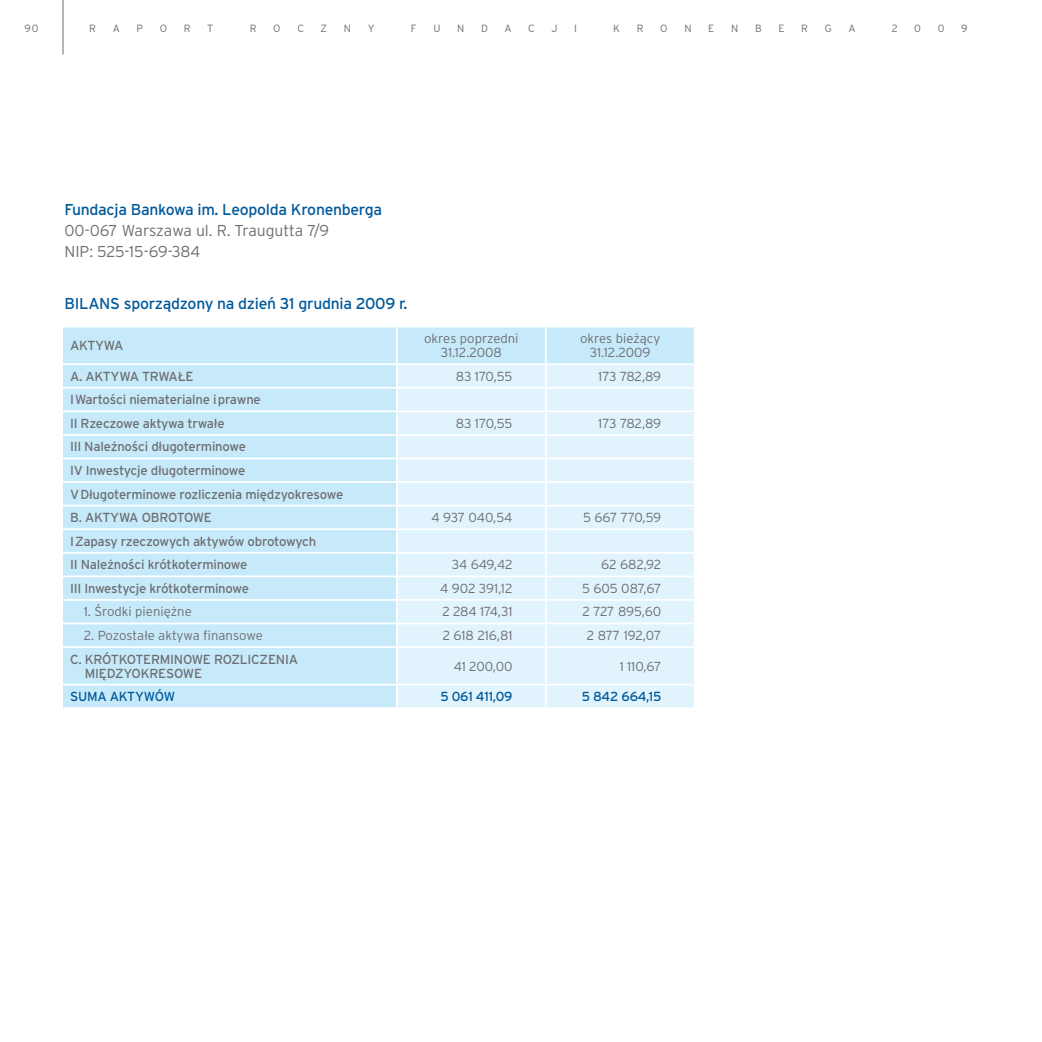
<style>
.page{position:relative;width:1042px;height:1042px;background:#fff}
.page>*{position:absolute;margin:0;border:0;box-sizing:border-box;transform-origin:0 0}
.t1{font:15.75px "Interstate Pl";letter-spacing:-.02em;color:#00599a}
.t2{font:300 15.75px/21px "Interstate Pl";color:#6d6e71}
.t3{font:13.12px/23.6px "Interstate Pl";letter-spacing:-.02em;color:#6d6e71}
.t4{font:300 13.12px/14px "Interstate Pl";color:#6d6e71;text-align:center}
.t5{font:13.12px "Interstate Pl";letter-spacing:-.02em;color:#00599a}
.t6{font:300 10.5px "Interstate Pl";color:#6d6e71}
</style>
<div class="page">
<hr style="left:63px;top:0;width:1px;height:55px;background:#6d6e71">
<div style="left:63px;top:327px;width:631px;height:380px;background:#c7eafb"></div>
<div style="left:398px;top:365px;width:296px;height:342px;background:#e1f4fd"></div>
<hr style="left:396px;top:327px;width:2px;height:36px;background:#fff">
<hr style="left:545px;top:327px;width:2px;height:36px;background:#fff">
<hr style="left:63px;top:363px;width:334px;height:2px;background:#fff">
<hr style="left:397px;top:363px;width:149px;height:2px;background:#fff">
<hr style="left:396px;top:365px;width:2px;height:22px;background:#fff">
<hr style="left:546px;top:363px;width:149px;height:2px;background:#fff">
<hr style="left:545px;top:365px;width:2px;height:22px;background:#fff">
<hr style="left:63px;top:387px;width:334px;height:2px;background:#fff">
<hr style="left:397px;top:387px;width:149px;height:2px;background:#fff">
<hr style="left:396px;top:389px;width:2px;height:21px;background:#fff">
<hr style="left:546px;top:387px;width:149px;height:2px;background:#fff">
<hr style="left:545px;top:389px;width:2px;height:21px;background:#fff">
<hr style="left:63px;top:410px;width:334px;height:2px;background:#fff">
<hr style="left:397px;top:410px;width:149px;height:2px;background:#fff">
<hr style="left:396px;top:412px;width:2px;height:22px;background:#fff">
<hr style="left:546px;top:410px;width:149px;height:2px;background:#fff">
<hr style="left:545px;top:412px;width:2px;height:22px;background:#fff">
<hr style="left:63px;top:434px;width:334px;height:2px;background:#fff">
<hr style="left:397px;top:434px;width:149px;height:2px;background:#fff">
<hr style="left:396px;top:436px;width:2px;height:22px;background:#fff">
<hr style="left:546px;top:434px;width:149px;height:2px;background:#fff">
<hr style="left:545px;top:436px;width:2px;height:22px;background:#fff">
<hr style="left:63px;top:458px;width:334px;height:1px;background:#fff">
<hr style="left:397px;top:458px;width:149px;height:1px;background:#fff">
<hr style="left:396px;top:459px;width:2px;height:22px;background:#fff">
<hr style="left:546px;top:458px;width:149px;height:1px;background:#fff">
<hr style="left:545px;top:459px;width:2px;height:22px;background:#fff">
<hr style="left:63px;top:481px;width:334px;height:2px;background:#fff">
<hr style="left:397px;top:481px;width:149px;height:2px;background:#fff">
<hr style="left:396px;top:483px;width:2px;height:22px;background:#fff">
<hr style="left:546px;top:481px;width:149px;height:2px;background:#fff">
<hr style="left:545px;top:483px;width:2px;height:22px;background:#fff">
<hr style="left:63px;top:505px;width:334px;height:1px;background:#fff">
<hr style="left:397px;top:505px;width:149px;height:1px;background:#fff">
<hr style="left:396px;top:506px;width:2px;height:22px;background:#fff">
<hr style="left:546px;top:505px;width:149px;height:1px;background:#fff">
<hr style="left:545px;top:506px;width:2px;height:22px;background:#fff">
<hr style="left:63px;top:528px;width:334px;height:2px;background:#fff">
<hr style="left:397px;top:528px;width:149px;height:2px;background:#fff">
<hr style="left:396px;top:530px;width:2px;height:22px;background:#fff">
<hr style="left:546px;top:528px;width:149px;height:2px;background:#fff">
<hr style="left:545px;top:530px;width:2px;height:22px;background:#fff">
<hr style="left:63px;top:552px;width:334px;height:2px;background:#fff">
<hr style="left:397px;top:552px;width:149px;height:2px;background:#fff">
<hr style="left:396px;top:554px;width:2px;height:21px;background:#fff">
<hr style="left:546px;top:552px;width:149px;height:2px;background:#fff">
<hr style="left:545px;top:554px;width:2px;height:21px;background:#fff">
<hr style="left:63px;top:575px;width:334px;height:2px;background:#fff">
<hr style="left:397px;top:575px;width:149px;height:2px;background:#fff">
<hr style="left:396px;top:577px;width:2px;height:22px;background:#fff">
<hr style="left:546px;top:575px;width:149px;height:2px;background:#fff">
<hr style="left:545px;top:577px;width:2px;height:22px;background:#fff">
<hr style="left:63px;top:599px;width:334px;height:2px;background:#fff">
<hr style="left:397px;top:599px;width:149px;height:2px;background:#fff">
<hr style="left:396px;top:601px;width:2px;height:21px;background:#fff">
<hr style="left:546px;top:599px;width:149px;height:2px;background:#fff">
<hr style="left:545px;top:601px;width:2px;height:21px;background:#fff">
<hr style="left:63px;top:622px;width:334px;height:2px;background:#fff">
<hr style="left:397px;top:622px;width:149px;height:2px;background:#fff">
<hr style="left:396px;top:624px;width:2px;height:22px;background:#fff">
<hr style="left:546px;top:622px;width:149px;height:2px;background:#fff">
<hr style="left:545px;top:624px;width:2px;height:22px;background:#fff">
<hr style="left:63px;top:646px;width:334px;height:2px;background:#fff">
<hr style="left:397px;top:646px;width:149px;height:2px;background:#fff">
<hr style="left:396px;top:648px;width:2px;height:36px;background:#fff">
<hr style="left:546px;top:646px;width:149px;height:2px;background:#fff">
<hr style="left:545px;top:648px;width:2px;height:36px;background:#fff">
<hr style="left:63px;top:684px;width:334px;height:1px;background:#fff">
<hr style="left:397px;top:684px;width:149px;height:1px;background:#fff">
<hr style="left:396px;top:685px;width:2px;height:22px;background:#fff">
<hr style="left:546px;top:684px;width:149px;height:1px;background:#fff">
<hr style="left:545px;top:685px;width:2px;height:22px;background:#fff">
<p class="t6" style="left:24px;top:23px;width:16px">90</p>
<p class="t6" style="left:89px;top:23px;width:8px">R</p>
<p class="t6" style="left:113px;top:23px;width:9px">A</p>
<p class="t6" style="left:137px;top:23px;width:8px">P</p>
<p class="t6" style="left:160px;top:23px;width:9px">O</p>
<p class="t6" style="left:184px;top:23px;width:8px">R</p>
<p class="t6" style="left:207px;top:23px;width:8px">T</p>
<p class="t6" style="left:250px;top:23px;width:8px">R</p>
<p class="t6" style="left:273px;top:23px;width:9px">O</p>
<p class="t6" style="left:297px;top:23px;width:8px">C</p>
<p class="t6" style="left:321px;top:23px;width:8px">Z</p>
<p class="t6" style="left:344px;top:23px;width:9px">N</p>
<p class="t6" style="left:368px;top:23px;width:8px">Y</p>
<p class="t6" style="left:411px;top:23px;width:7px">F</p>
<p class="t6" style="left:433px;top:23px;width:9px">U</p>
<p class="t6" style="left:457px;top:23px;width:9px">N</p>
<p class="t6" style="left:481px;top:23px;width:8px">D</p>
<p class="t6" style="left:504px;top:23px;width:9px">A</p>
<p class="t6" style="left:528px;top:23px;width:8px">C</p>
<p class="t6" style="left:551px;top:23px;width:8px">J</p>
<p class="t6" style="left:574px;top:23px;width:4px">I</p>
<p class="t6" style="left:613px;top:23px;width:8px">K</p>
<p class="t6" style="left:637px;top:23px;width:8px">R</p>
<p class="t6" style="left:660px;top:23px;width:9px">O</p>
<p class="t6" style="left:684px;top:23px;width:9px">N</p>
<p class="t6" style="left:708px;top:23px;width:8px">E</p>
<p class="t6" style="left:731px;top:23px;width:9px">N</p>
<p class="t6" style="left:755px;top:23px;width:8px">B</p>
<p class="t6" style="left:778px;top:23px;width:8px">E</p>
<p class="t6" style="left:801px;top:23px;width:8px">R</p>
<p class="t6" style="left:825px;top:23px;width:8px">G</p>
<p class="t6" style="left:848px;top:23px;width:9px">A</p>
<p class="t6" style="left:892px;top:23px;width:7px">2</p>
<p class="t6" style="left:914px;top:23px;width:8px">0</p>
<p class="t6" style="left:937px;top:23px;width:8px">0</p>
<p class="t6" style="left:961px;top:23px;width:8px">9</p>
<p class="t1" style="left:64px;top:200px;width:319px">Fundacja Bankowa im. Leopolda Kronenberga</p>
<p class="t2" style="left:64px;top:220px;width:266px">00-067 Warszawa ul. R. Traugutta 7/9<br>NIP: 525-15-69-384</p>
<p class="t1" style="left:64px;top:294px;width:344px">BILANS sporządzony na dzień 31 grudnia 2009 r.</p>
<p class="t3" style="left:70px;top:334px;width:19px">AKTYW</p>
<p class="t3" style="left:114px;top:334px;width:11px">A</p>
<p class="t4" style="left:424px;top:331px;width:96px">okres poprzedni<br>31.12.2008</p>
<p class="t4" style="left:580px;top:331px;width:82px">okres bieżący<br>31.12.2009</p>
<p class="t3" style="left:70px;top:364px;width:35px">A. AKTYW</p>
<p class="t3" style="left:130px;top:364px;width:23px">A TRW</p>
<p class="t3" style="left:169px;top:364px;width:18px">AŁE</p>
<p class="t4" style="left:456px;top:369px;width:58px">83 170,55</p>
<p class="t4" style="left:598px;top:369px;width:65px">173 782,89</p>
<p class="t3" style="left:70px;top:388px;width:192px">I Wartości niematerialne i prawne<br>II R zeczowe aktywa trwałe</p>
<p class="t4" style="left:456px;top:416px;width:58px">83 170,55</p>
<p class="t4" style="left:598px;top:416px;width:65px">173 782,89</p>
<p class="t3" style="left:70px;top:435px;width:275px">III Należności długoterminowe<br>IV Inwestycje długoterminowe<br>V Długoterminowe rozliczenia międzyokresowe<br>B. AKTYW</p>
<p class="t3" style="left:129px;top:506px;width:40px">A OBROTOWE</p>
<p class="t4" style="left:431px;top:510px;width:83px">4 937 040,54</p>
<p class="t4" style="left:583px;top:510px;width:80px">5 667 770,59</p>
<p class="t3" style="left:70px;top:529px;width:248px">I Zapasy rzeczowych aktywów obrotowych<br>II Należności krótkoterminowe</p>
<p class="t4" style="left:452px;top:557px;width:62px">34 649,42</p>
<p class="t4" style="left:601px;top:557px;width:62px">62 682,92</p>
<p class="t3" style="left:70px;top:576px;width:180px">III Inwestycje krótkoterminowe</p>
<p class="t4" style="left:440px;top:581px;width:74px">4 902 391,12</p>
<p class="t4" style="left:582px;top:581px;width:81px">5 605 087,67</p>
<p class="t4" style="left:84px;top:605px;width:110px">1. Środki pieniężne</p>
<p class="t4" style="left:442px;top:605px;width:72px">2 284 174,31</p>
<p class="t4" style="left:582px;top:605px;width:80px">2 727 895,60</p>
<p class="t4" style="left:84px;top:628px;width:180px">2. Pozostałe aktywa finansowe</p>
<p class="t4" style="left:443px;top:628px;width:71px">2 618 216,81</p>
<p class="t4" style="left:587px;top:628px;width:76px">2 877 192,07</p>
<p class="t3" style="left:70px;top:647px;width:51px">C. KRÓTKOTERM</p>
<p class="t3" style="left:170px;top:647px;width:14px">INOWE</p>
<p class="t3" style="left:214px;top:647px;width:9px">ROZL</p>
<p class="t3" style="left:247px;top:647px;width:13px">ICZEN</p>
<p class="t3" style="left:285px;top:647px;width:15px">IA</p>
<p class="t3" style="left:85px;top:661px;width:32px">MIĘDZYOKRE</p>
<p class="t3" style="left:166px;top:661px;width:18px">SOWE</p>
<p class="t4" style="left:454px;top:659px;width:60px">41 200,00</p>
<p class="t4" style="left:620px;top:659px;width:43px">1 110,67</p>
<p class="t5" style="left:70px;top:689px;width:59px">SUMA AKTYW</p>
<p class="t5" style="left:155px;top:689px;width:20px">ÓW</p>
<p class="t5" style="left:440px;top:689px;width:74px">5 061 411,09</p>
<p class="t5" style="left:582px;top:689px;width:81px">5 842 664,15</p>
</div>
